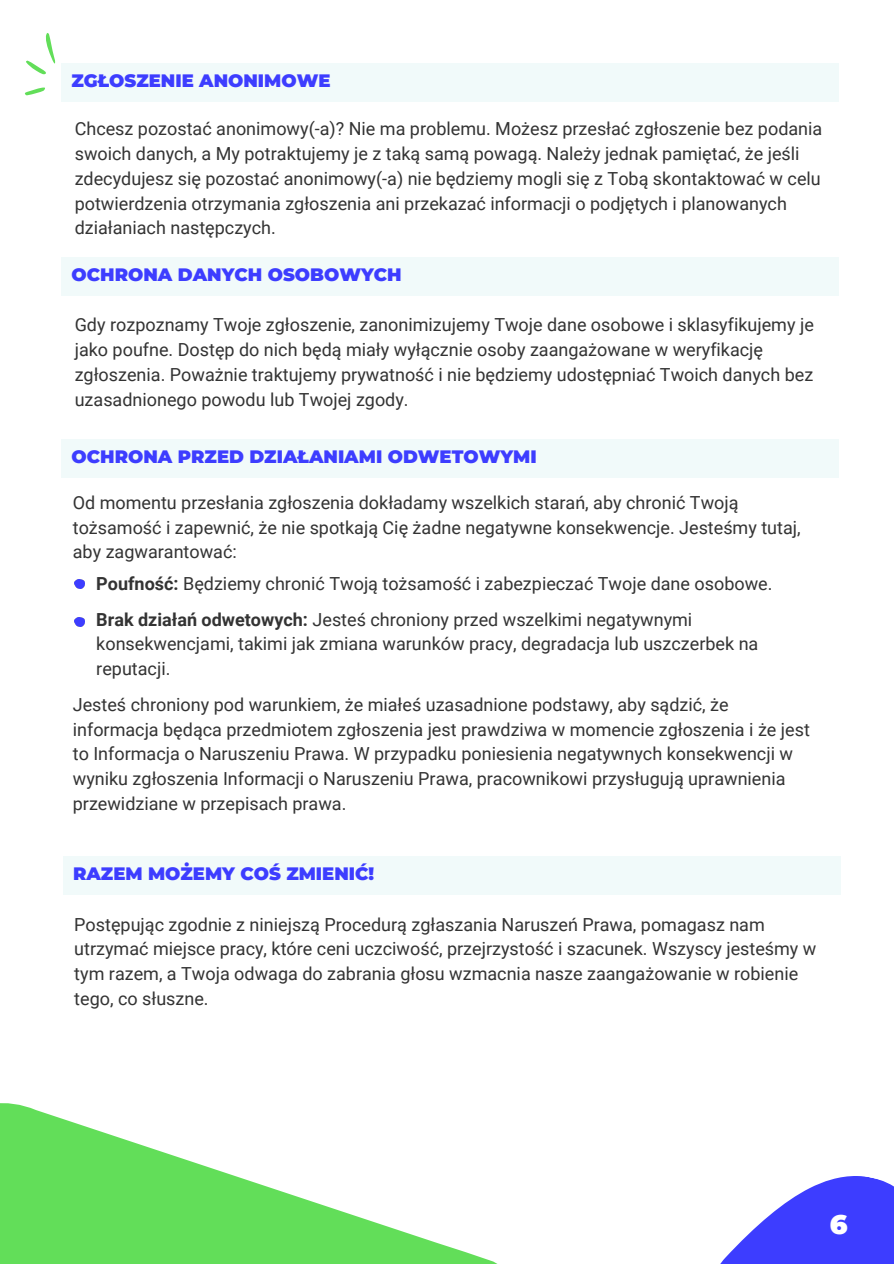
<style>
.page{position:relative;width:894px;height:1264px;background:#fff}
.page>*{position:absolute;margin:0;border:0;box-sizing:border-box;transform-origin:0 0}
.t1{font:900 27px "Montserrat";color:#fff}
.t2{font:18px/24.8px "Roboto";color:#333}
.t3{font:900 18px "Montserrat";color:#3d3dff}
.s1{font-weight:700}
</style>
<div class="page">
<svg style="left:721px;top:1176px;width:172px;height:87px"></svg>
<svg style="left:0;top:1103px;width:496px;height:160px;fill:#62de59"></svg>
<div style="left:62px;top:63px;width:776px;height:38px;background:#f1fafa"></div>
<div style="left:62px;top:257px;width:776px;height:38px;background:#f1fafa"></div>
<div style="left:62px;top:439px;width:776px;height:38px;background:#f1fafa"></div>
<div style="left:63px;top:856px;width:777px;height:39px;background:#f1fafa"></div>
<svg style="left:26px;top:33px;width:30px;height:42px"></svg>
<svg style="left:25px;top:87px;width:20px;height:9px"></svg>
<svg style="left:75px;top:579px;width:10px;height:9px"></svg>
<svg style="left:75px;top:618px;width:10px;height:9px"></svg>
<h1 class="t3" style="left:72px;top:69px;width:260px">ZGŁOSZENIE ANONIMOWE</h1>
<h1 class="t2" style="left:75px;top:117px;width:748px">Chcesz pozostać anonimowy(-a)? Nie ma problemu. Możesz przesłać zgłoszenie bez podania swoich danych, a My potraktujemy je z taką samą powagą. Należy jednak pamiętać, że jeśli zdecydujesz się pozostać anonimowy(-a) nie będziemy mogli się z Tobą skontaktować w celu potwierdzenia otrzymania zgłoszenia ani przekazać informacji o podjętych i planowanych działaniach następczych.</h1>
<p class="t3" style="left:72px;top:263px;width:331px">OCHRONA DANYCH OSOBOWYCH</p>
<p class="t2" style="left:75px;top:313px;width:740px">Gdy rozpoznamy Twoje zgłoszenie, zanonimizujemy Twoje dane osobowe i sklasyfikujemy je jako poufne. Dostęp do nich będą miały wyłącznie osoby zaangażowane w weryfikację zgłoszenia. Poważnie traktujemy prywatność i nie będziemy udostępniać Twoich danych bez uzasadnionego powodu lub Twojej zgody.</p>
<h1 class="t3" style="left:72px;top:445px;width:466px">OCHRONA PRZED DZIAŁANIAMI ODWETOWYMI</h1>
<p class="t2" style="left:73px;top:490px;width:729px">Od momentu przesłania zgłoszenia dokładamy wszelkich starań, aby chronić Twoją tożsamość i zapewnić, że nie spotkają Cię żadne negatywne konsekwencje. Jesteśmy tutaj, aby zagwarantować:</p>
<p class="t2" style="left:96px;top:571px;width:677px"><span class="s1">Poufność:</span> Będziemy chronić Twoją tożsamość i zabezpieczać Twoje dane osobowe.</p>
<p class="t2" style="left:96px;top:607px;width:663px"><span class="s1">Brak działań odwetowych:</span> Jesteś chroniony przed wszelkimi negatywnymi konsekwencjami, takimi jak zmiana warunków pracy, degradacja lub uszczerbek na reputacji.</p>
<p class="t2" style="left:73px;top:692px;width:738px">Jesteś chroniony pod warunkiem, że miałeś uzasadnione podstawy, aby sądzić, że informacja będąca przedmiotem zgłoszenia jest prawdziwa w momencie zgłoszenia i że jest to Informacja o Naruszeniu Prawa. W przypadku poniesienia negatywnych konsekwencji w wyniku zgłoszenia Informacji o Naruszeniu Prawa, pracownikowi przysługują uprawnienia przewidziane w przepisach prawa.</p>
<p class="t3" style="left:73px;top:863px;width:302px">RAZEM MOŻEMY COŚ ZMIENIĆ!</p>
<p class="t2" style="left:74px;top:912px;width:743px">Postępując zgodnie z niniejszą Procedurą zgłaszania Naruszeń Prawa, pomagasz nam utrzymać miejsce pracy, które ceni uczciwość, przejrzystość i szacunek. Wszyscy jesteśmy w tym razem, a Twoja odwaga do zabrania głosu wzmacnia nasze zaangażowanie w robienie tego, co słuszne.</p>
<p class="t1" style="left:829px;top:1207px;width:19px">6</p>
</div>
